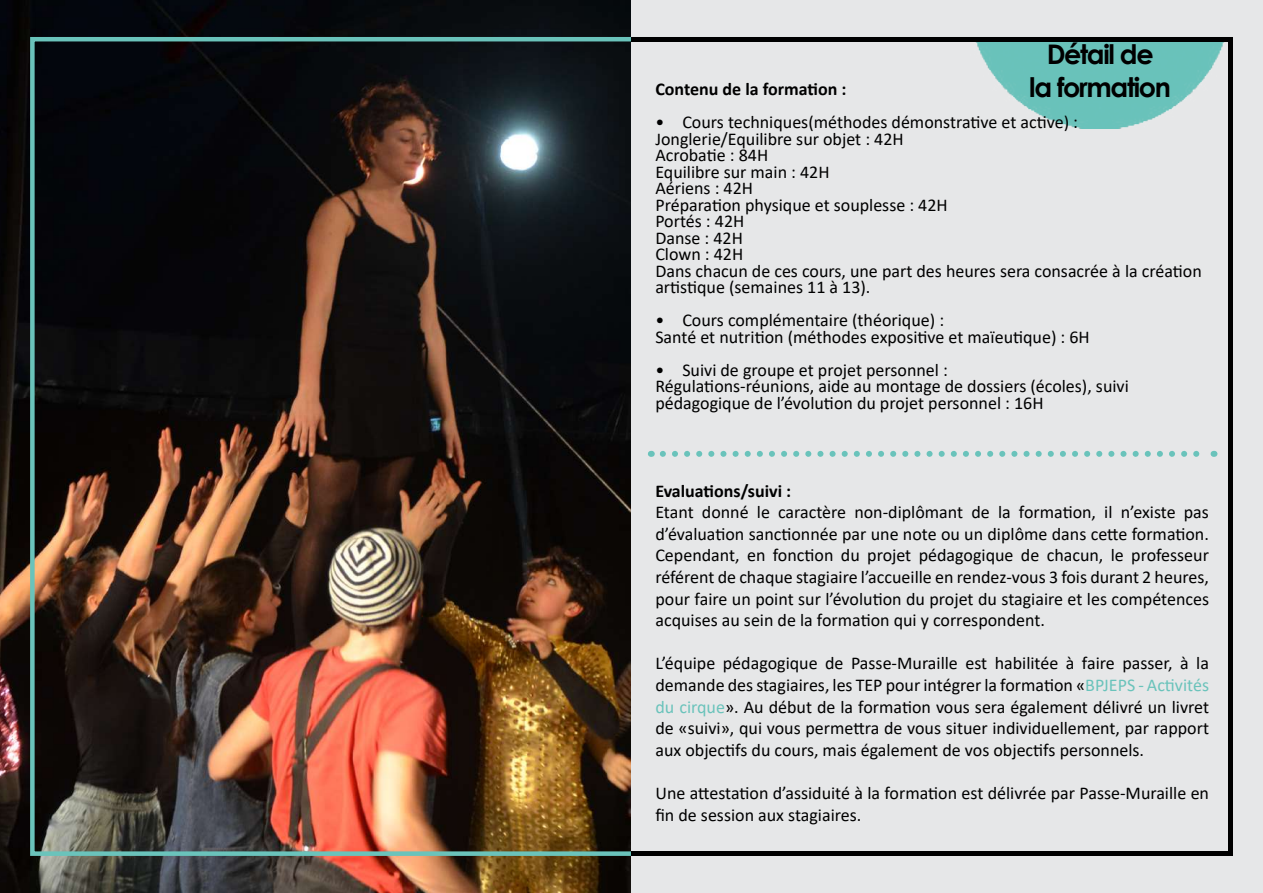
<style>
.page{position:relative;width:1263px;height:893px;background:#fff}
.page>*{position:absolute;margin:0;border:0;box-sizing:border-box;transform-origin:0 0}
.t1{font:700 27px "Century Gothic";letter-spacing:-.05em;color:#000}
.t2{font:18px/16.5px "Calibri";color:#000}
.t3{font:700 18px "Calibri";color:#000}
.s1{color:#6ac3bb}
</style>
<div class="page">
<img style="left:1px;top:0;width:629px;height:893px">
<img style="left:0;top:0;width:1px;height:893px">
<div style="left:631px;top:0;width:632px;height:893px;background:#e6e7e8"></div>
<img style="left:975px;top:42px;width:250px;height:87px">
<hr style="left:631px;top:852px;width:602px;height:4px;background:#000">
<hr style="left:631px;top:37px;width:602px;height:4px;background:#000">
<div style="left:1228px;top:37px;width:5px;height:819px;background:#000"></div>
<svg style="left:663px;top:451px;width:537px;height:6px"></svg>
<h1 class="t1" style="left:1047px;top:34px;width:108px">Détail de</h1>
<p class="t3" style="left:655px;top:77px;width:193px">Contenu de la formation :</p>
<h1 class="t1" style="left:1029px;top:66px;width:143px">la formation</h1>
<p class="t2" style="left:655px;top:114px;width:548px">• Cours techniques(méthodes démonstrative et active) :<br>Jonglerie/Equilibre sur objet : 42H<br>Acrobatie : 84H<br>Equilibre sur main : 42H<br>Aériens : 42H<br>Préparation physique et souplesse : 42H<br>Portés : 42H<br>Danse : 42H<br>Clown : 42H<br>Dans chacun de ces cours, une part des heures sera consacrée à la création artistique (semaines 11 à 13).</p>
<p class="t2" style="left:655px;top:312px;width:436px">• Cours complémentaire (théorique) :<br>Santé et nutrition (méthodes expositive et maïeutique) : 6H</p>
<p class="t2" style="left:655px;top:361px;width:475px">• Suivi de groupe et projet personnel :<br>Régulations-réunions, aide au montage de dossiers (écoles), suivi pédagogique de l’évolution du projet personnel : 16H</p>
<p class="t3" style="left:655px;top:478px;width:137px">Evaluations/suivi :</p>
<p class="t2" style="left:655px;top:501px;width:555px;line-height:21.6px;text-align:justify">Etant donné le caractère non-diplômant de la formation, il n’existe pas d’évaluation sanctionnée par une note ou un diplôme dans cette formation.<br>Cependant, en fonction du projet pédagogique de chacun, le professeur référent de chaque stagiaire l’accueille en rendez-vous 3 fois durant 2 heures, pour faire un point sur l’évolution du projet du stagiaire et les compétences acquises au sein de la formation qui y correspondent.</p>
<p class="t2" style="left:655px;top:652px;width:555px;line-height:21.6px;text-align:justify">L’équipe pédagogique de Passe-Muraille est habilitée à faire passer, à la demande des stagiaires, les TEP pour intégrer la formation «<span class="s1">BPJEPS - Activités du cirque</span>». Au début de la formation vous sera également délivré un livret de «suivi», qui vous permettra de vous situer individuellement, par rapport aux objectifs du cours, mais également de vos objectifs personnels.</p>
<p class="t2" style="left:655px;top:782px;width:555px;line-height:21.6px">Une attestation d’assiduité à la formation est délivrée par Passe-Muraille en fin de session aux stagiaires.</p>
</div>
